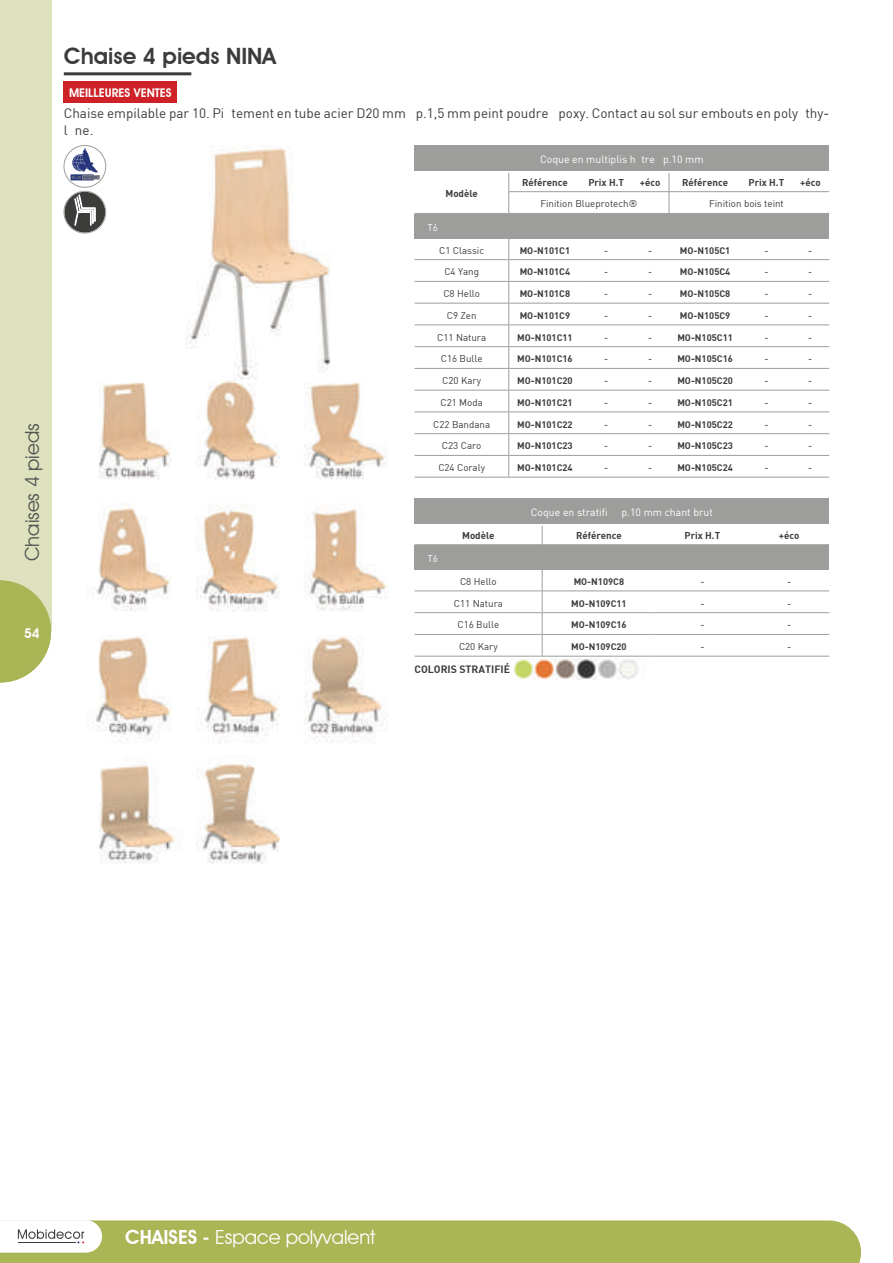
<style>
.page{position:relative;width:893px;height:1263px;background:#fff}
.page>*{position:absolute;margin:0;border:0;box-sizing:border-box;transform-origin:0 0}
.t1{font:600 22.5px "Avant Garde IT Cby BT";color:#3c3c3b}
.t2{font:19.5px "Avant Garde IT Cby BT";color:#fff}
.t3{font:19.5px "Avant Garde IT Cby BT";color:#545453}
.t4{font:13.5px/16.5px "DIN";color:#3c3c3b}
.t5{font:600 13.5px "Avant Garde IT Cby BT";color:#fff}
.t6{font:600 12px "Avant Garde IT Cby BT";color:#fff}
.t7{font:10.5px "DIN";color:#fff}
.t8{font:700 10.5px "DI Nbek";color:#3c3c3b}
.t9{font:9.75px "DIN";color:#3c3c3b}
.t10{font:700 9.75px "DI Nbek";color:#3c3c3b}
.t11{font:9.75px "DIN";color:#fff}
.t12{font:9.3px "DIN Bold";color:#3c3c3b}
.s1{font-weight:600}
</style>
<div class="page">
<svg style="left:0;top:1220px;width:861px;height:43px;background:#b1bb65"></svg>
<hr style="left:18px;top:1242px;width:58px;height:1px;background:#3c3c3b">
<div style="left:0;top:0;width:51px;height:631px;background:#dee1be"></div>
<svg style="left:0;top:580px;width:51px;height:102px"></svg>
<img style="left:87px;top:379px;width:301px;height:485px">
<div style="left:64px;top:81px;width:113px;height:22px;background:#ce2027"></div>
<div style="left:415px;top:145px;width:414px;height:26px;background:#9d9d9c"></div>
<svg style="left:415px;top:173px;width:414px;height:304px"></svg>
<hr style="left:581px;top:455px;width:248px;height:1px;background:#9d9d9c">
<hr style="left:508px;top:477px;width:321px;height:1px;background:#9d9d9c">
<hr style="left:415px;top:259px;width:93px;height:1px;background:#9d9d9c">
<hr style="left:415px;top:281px;width:93px;height:1px;background:#9d9d9c">
<hr style="left:415px;top:303px;width:93px;height:1px;background:#9d9d9c">
<hr style="left:415px;top:324px;width:93px;height:1px;background:#9d9d9c">
<hr style="left:415px;top:346px;width:93px;height:1px;background:#9d9d9c">
<hr style="left:415px;top:368px;width:93px;height:1px;background:#9d9d9c">
<hr style="left:415px;top:390px;width:93px;height:1px;background:#9d9d9c">
<hr style="left:415px;top:411px;width:93px;height:1px;background:#9d9d9c">
<hr style="left:415px;top:433px;width:93px;height:1px;background:#9d9d9c">
<hr style="left:415px;top:455px;width:93px;height:1px;background:#9d9d9c">
<hr style="left:415px;top:477px;width:93px;height:1px;background:#9d9d9c">
<div style="left:415px;top:214px;width:414px;height:24px;background:#9d9d9c"></div>
<div style="left:415px;top:498px;width:414px;height:26px;background:#9d9d9c"></div>
<svg style="left:415px;top:526px;width:414px;height:130px"></svg>
<hr style="left:656px;top:634px;width:173px;height:1px;background:#9d9d9c">
<hr style="left:542px;top:656px;width:114px;height:1px;background:#9d9d9c">
<hr style="left:656px;top:656px;width:173px;height:1px;background:#9d9d9c">
<hr style="left:415px;top:590px;width:127px;height:1px;background:#9d9d9c">
<hr style="left:415px;top:612px;width:127px;height:1px;background:#9d9d9c">
<hr style="left:415px;top:634px;width:127px;height:1px;background:#9d9d9c">
<hr style="left:415px;top:656px;width:127px;height:1px;background:#9d9d9c">
<div style="left:415px;top:545px;width:414px;height:24px;background:#9d9d9c"></div>
<img style="left:514px;top:659px;width:125px;height:21px">
<img style="left:185px;top:148px;width:146px;height:231px">
<svg style="left:71px;top:174px;width:23px;height:6px"></svg>
<svg style="left:82px;top:175px;width:18px;height:5px"></svg>
<svg style="left:72px;top:147px;width:27px;height:32px"></svg>
<div style="left:64px;top:145px;width:42px;height:42px;border:1px solid #9d9d9c;border-radius:50%"></div>
<div style="left:64px;top:192px;width:41px;height:41px;background:#3c3c3b;border-radius:50%"></div>
<svg style="left:74px;top:194px;width:22px;height:36px"></svg>
<div style="left:64px;top:191px;width:42px;height:42px;border:1px solid #9d9d9c;border-radius:50%"></div>
<hr style="left:64px;top:72px;width:127px;height:3px;background:#3c3c3b">
<h2 class="t3" style="left:21px;top:561px;width:139px;rotate:-90deg">Chaises 4 pieds</h2>
<h3 class="t5" style="left:24px;top:625px;width:17px">54</h3>
<h1 class="t1" style="left:64px;top:42px;width:214px">Chaise 4 pieds NINA</h1>
<p class="t6" style="left:69px;top:85px;width:104px">MEILLEURES VENTES</p>
<h3 class="t4" style="left:64px;top:105px;width:767px">Chaise empilable par 10. Piètement en tube acier D20 mm ép.1,5 mm peint poudre époxy. Contact au sol sur embouts en polyéthy&shy;lène.</h3>
<p class="t7" style="left:540px;top:153px;width:165px">Coque en multiplis hêtre ép.10 mm</p>
<p class="t10" style="left:445px;top:187px;width:34px">Modèle</p>
<p class="t10" style="left:522px;top:176px;width:47px">Référence</p>
<p class="t10" style="left:588px;top:176px;width:37px">Prix H.T</p>
<p class="t10" style="left:640px;top:176px;width:22px">+éco</p>
<p class="t10" style="left:682px;top:176px;width:47px">Référence</p>
<p class="t10" style="left:749px;top:176px;width:37px">Prix H.T</p>
<p class="t10" style="left:800px;top:176px;width:22px">+éco</p>
<p class="t9" style="left:540px;top:198px;width:98px">Finition Blueprotech®</p>
<p class="t9" style="left:709px;top:198px;width:81px">Finition bois teinté</p>
<p class="t11" style="left:427px;top:221px;width:12px">T6</p>
<p class="t9" style="left:439px;top:244px;width:46px">C1 Classic</p>
<p class="t12" style="left:520px;top:244px;width:52px">MO-N101C1</p>
<p class="t9" style="left:604px;top:244px;width:6px">-</p>
<p class="t9" style="left:648px;top:244px;width:6px">-</p>
<p class="t12" style="left:680px;top:244px;width:52px">MO-N105C1</p>
<p class="t9" style="left:764px;top:244px;width:6px">-</p>
<p class="t9" style="left:808px;top:244px;width:6px">-</p>
<p class="t9" style="left:444px;top:266px;width:36px">C4 Yang</p>
<p class="t12" style="left:520px;top:266px;width:52px">MO-N101C4</p>
<p class="t9" style="left:604px;top:266px;width:6px">-</p>
<p class="t9" style="left:648px;top:266px;width:6px">-</p>
<p class="t12" style="left:680px;top:266px;width:52px">MO-N105C4</p>
<p class="t9" style="left:764px;top:266px;width:6px">-</p>
<p class="t9" style="left:808px;top:266px;width:6px">-</p>
<p class="t9" style="left:443px;top:287px;width:38px">C8 Hello</p>
<p class="t12" style="left:520px;top:288px;width:52px">MO-N101C8</p>
<p class="t9" style="left:604px;top:287px;width:6px">-</p>
<p class="t9" style="left:648px;top:287px;width:6px">-</p>
<p class="t12" style="left:680px;top:288px;width:52px">MO-N105C8</p>
<p class="t9" style="left:764px;top:287px;width:6px">-</p>
<p class="t9" style="left:808px;top:287px;width:6px">-</p>
<p class="t9" style="left:447px;top:309px;width:31px">C9 Zen</p>
<p class="t12" style="left:520px;top:309px;width:52px">MO-N101C9</p>
<p class="t9" style="left:604px;top:309px;width:6px">-</p>
<p class="t9" style="left:648px;top:309px;width:6px">-</p>
<p class="t12" style="left:680px;top:309px;width:52px">MO-N105C9</p>
<p class="t9" style="left:764px;top:309px;width:6px">-</p>
<p class="t9" style="left:808px;top:309px;width:6px">-</p>
<p class="t9" style="left:437px;top:331px;width:51px">C11 Natura</p>
<p class="t12" style="left:517px;top:331px;width:57px">MO-N101C11</p>
<p class="t9" style="left:604px;top:331px;width:6px">-</p>
<p class="t9" style="left:648px;top:331px;width:6px">-</p>
<p class="t12" style="left:677px;top:331px;width:57px">MO-N105C11</p>
<p class="t9" style="left:764px;top:331px;width:6px">-</p>
<p class="t9" style="left:808px;top:331px;width:6px">-</p>
<p class="t9" style="left:441px;top:353px;width:43px">C16 Bulle</p>
<p class="t12" style="left:517px;top:353px;width:57px">MO-N101C16</p>
<p class="t9" style="left:604px;top:353px;width:6px">-</p>
<p class="t9" style="left:648px;top:353px;width:6px">-</p>
<p class="t12" style="left:677px;top:353px;width:57px">MO-N105C16</p>
<p class="t9" style="left:764px;top:353px;width:6px">-</p>
<p class="t9" style="left:808px;top:353px;width:6px">-</p>
<p class="t9" style="left:442px;top:374px;width:40px">C20 Kary</p>
<p class="t12" style="left:517px;top:375px;width:57px">MO-N101C20</p>
<p class="t9" style="left:604px;top:374px;width:6px">-</p>
<p class="t9" style="left:648px;top:374px;width:6px">-</p>
<p class="t12" style="left:677px;top:375px;width:57px">MO-N105C20</p>
<p class="t9" style="left:764px;top:374px;width:6px">-</p>
<p class="t9" style="left:808px;top:374px;width:6px">-</p>
<p class="t9" style="left:440px;top:396px;width:44px">C21 Moda</p>
<p class="t12" style="left:517px;top:396px;width:57px">MO-N101C21</p>
<p class="t9" style="left:604px;top:396px;width:6px">-</p>
<p class="t9" style="left:648px;top:396px;width:6px">-</p>
<p class="t12" style="left:677px;top:396px;width:57px">MO-N105C21</p>
<p class="t9" style="left:764px;top:396px;width:6px">-</p>
<p class="t9" style="left:808px;top:396px;width:6px">-</p>
<p class="t9" style="left:433px;top:418px;width:58px">C22 Bandana</p>
<p class="t12" style="left:517px;top:418px;width:57px">MO-N101C22</p>
<p class="t9" style="left:604px;top:418px;width:6px">-</p>
<p class="t9" style="left:648px;top:418px;width:6px">-</p>
<p class="t12" style="left:677px;top:418px;width:57px">MO-N105C22</p>
<p class="t9" style="left:764px;top:418px;width:6px">-</p>
<p class="t9" style="left:808px;top:418px;width:6px">-</p>
<p class="t9" style="left:442px;top:440px;width:41px">C23 Caro</p>
<p class="t12" style="left:517px;top:440px;width:57px">MO-N101C23</p>
<p class="t9" style="left:604px;top:440px;width:6px">-</p>
<p class="t9" style="left:648px;top:440px;width:6px">-</p>
<p class="t12" style="left:677px;top:440px;width:57px">MO-N105C23</p>
<p class="t9" style="left:764px;top:440px;width:6px">-</p>
<p class="t9" style="left:808px;top:440px;width:6px">-</p>
<p class="t9" style="left:438px;top:461px;width:48px">C24 Coraly</p>
<p class="t12" style="left:517px;top:462px;width:57px">MO-N101C24</p>
<p class="t9" style="left:604px;top:461px;width:6px">-</p>
<p class="t9" style="left:648px;top:461px;width:6px">-</p>
<p class="t12" style="left:677px;top:462px;width:57px">MO-N105C24</p>
<p class="t9" style="left:764px;top:461px;width:6px">-</p>
<p class="t9" style="left:808px;top:461px;width:6px">-</p>
<p class="t7" style="left:531px;top:506px;width:183px">Coque en stratifié ép.10 mm chant brut</p>
<p class="t10" style="left:462px;top:529px;width:34px">Modèle</p>
<p class="t10" style="left:576px;top:529px;width:47px">Référence</p>
<p class="t10" style="left:685px;top:529px;width:37px">Prix H.T</p>
<p class="t10" style="left:779px;top:529px;width:22px">+éco</p>
<p class="t11" style="left:427px;top:552px;width:12px">T6</p>
<p class="t9" style="left:460px;top:575px;width:38px">C8 Hello</p>
<p class="t12" style="left:574px;top:575px;width:52px">MO-N109C8</p>
<p class="t9" style="left:700px;top:575px;width:6px">-</p>
<p class="t9" style="left:787px;top:575px;width:6px">-</p>
<p class="t9" style="left:454px;top:597px;width:51px">C11 Natura</p>
<p class="t12" style="left:571px;top:597px;width:57px">MO-N109C11</p>
<p class="t9" style="left:700px;top:597px;width:6px">-</p>
<p class="t9" style="left:787px;top:597px;width:6px">-</p>
<p class="t9" style="left:457px;top:619px;width:43px">C16 Bulle</p>
<p class="t12" style="left:571px;top:619px;width:57px">MO-N109C16</p>
<p class="t9" style="left:700px;top:619px;width:6px">-</p>
<p class="t9" style="left:787px;top:619px;width:6px">-</p>
<p class="t9" style="left:459px;top:640px;width:40px">C20 Kary</p>
<p class="t12" style="left:571px;top:641px;width:57px">MO-N109C20</p>
<p class="t9" style="left:700px;top:640px;width:6px">-</p>
<p class="t9" style="left:787px;top:640px;width:6px">-</p>
<p class="t8" style="left:415px;top:662px;width:97px">COLORIS STRATIFIÉ</p>
<h2 class="t2" style="left:125px;top:1225px;width:252px"><span class="s1">CHAISES -</span> Espace polyvalent</h2>
</div>
